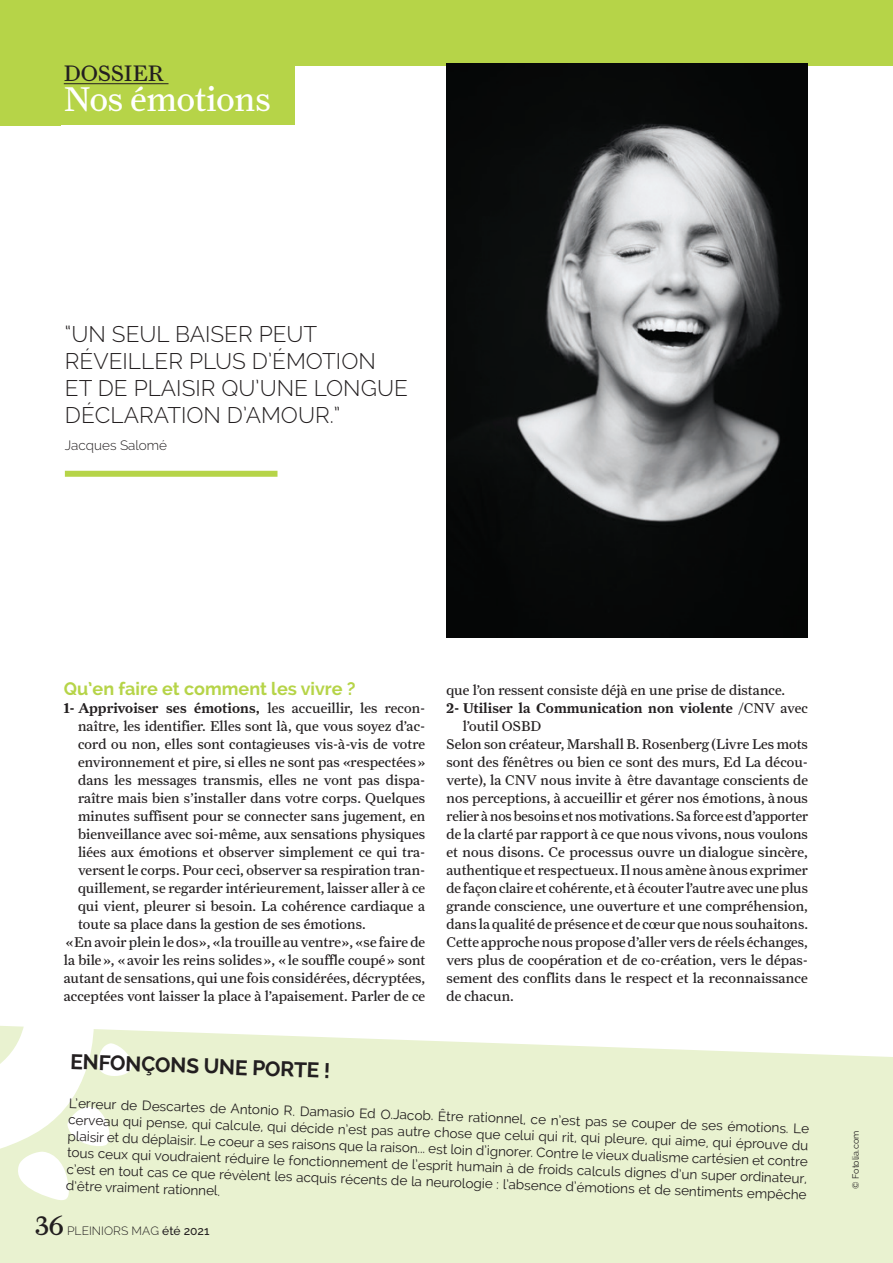
<style>
.page{position:relative;width:893px;height:1263px;background:#fff}
.page>*{position:absolute;margin:0;border:0;box-sizing:border-box;transform-origin:0 0}
.t1{font:34.5px "Farnham Text Regular LF";color:#fff}
.t2{font:27px "Farnham Text Regular LF";color:#231f20}
.t3{font:300 22.5px/27px "Raleway";color:#231f20}
.t4{font:22.5px "Farnham Text Regular LF";color:#231f20}
.t5{font:700 21px "Raleway";color:#231f20}
.t6{font:700 18px "Raleway";color:#b6d448}
.t7{font:14.25px/18px "Farnham Text Regular LF";letter-spacing:.005em;color:#231f20;text-align:justify}
.t8{font:14.25px/18px "Farnham Text Semi LF";letter-spacing:.005em;color:#231f20}
.t9{font:13.5px/16.5px "Raleway";color:#231f20;text-align:justify}
.t10{font:300 13.5px "Raleway";color:#231f20}
.t11{font:300 12px "Raleway";color:#231f20}
.t12{font:500 12px "Raleway";color:#231f20}
.t13{font:9px "Raleway";color:#231f20}
.s1{font-family:"Farnham Text Semi LF"}
.s2{font-family:"Farnham Text Regular LF"}
.s3{font-weight:500}
</style>
<div class="page">
<div style="left:0;top:0;width:893px;height:66px;background:#b6d448"></div>
<div style="left:0;top:53px;width:294px;height:72px;background:#b6d448"></div>
<hr style="left:64px;top:83px;width:105px;height:1px;background:#231f20">
<div style="left:0;top:1030px;width:893px;height:233px;background:#e9f2d0"></div>
<svg style="left:0;top:1026px;width:138px;height:176px"></svg>
<img style="left:446px;top:64px;width:362px;height:574px">
<div style="left:65px;top:471px;width:212px;height:6px;background:#b6d448"></div>
<p class="t4" style="left:64px;top:60px;width:101px">DOSSIER</p>
<p class="t1" style="left:64px;top:78px;width:208px">Nos émotions</p>
<p class="t3" style="left:65px;top:320px;width:344px">“UN SEUL BAISER PEUT<br>RÉVEILLER PLUS D’ÉMOTION<br>ET DE PLAISIR QU’UNE LONGUE<br>DÉCLARATION D’AMOUR.”</p>
<p class="t10" style="left:65px;top:437px;width:104px">Jacques Salomé</p>
<p class="t6" style="left:64px;top:678px;width:293px">Qu’en faire et comment les vivre ?</p>
<p class="t7" style="left:78px;top:698px;width:349px;text-indent:-14px"><span class="s1">1- Apprivoiser ses émotions,</span> les accueillir, les recon&shy;naître, les identifier. Elles sont là, que vous soyez d’ac&shy;cord ou non, elles sont contagieuses vis-à-vis de votre environnement et pire, si elles ne sont pas «respectées » dans les messages transmis, elles ne vont pas dispa&shy;raître mais bien s’installer dans votre corps. Quelques minutes suffisent pour se connecter sans jugement, en bienveillance avec soi-même, aux sensations physiques liées aux émotions et observer simplement ce qui tra&shy;versent le corps. Pour ceci, observer sa respiration tran&shy;quillement, se regarder intérieurement, laisser aller à ce qui vient, pleurer si besoin. La cohérence cardiaque a toute sa place dans la gestion de ses émotions.</p>
<p class="t7" style="left:64px;top:933px;width:363px">« En avoir plein le dos », « la trouille au ventre », « se faire de la bile », « avoir les reins solides », « le souffle coupé » sont autant de sensations, qui une fois considérées, décryptées, acceptées vont laisser la place à l’apaisement. Parler de ce</p>
<p class="t7" style="left:446px;top:680px;width:340px">que l’on ressent consiste déjà en une prise de distance.</p>
<p class="t8" style="left:463px;top:698px;width:347px;text-indent:-16px">2- Utiliser la Communication non violente <span class="s2">/CNV avec l’outil OSBD</span></p>
<p class="t7" style="left:446px;top:734px;width:363px">Selon son créateur, Marshall B. Rosenberg (Livre Les mots sont des fénêtres ou bien ce sont des murs, Ed La décou&shy;verte), la CNV nous invite à être davantage conscients de nos perceptions, à accueillir et gérer nos émotions, à nous relier à nos besoins et nos motivations. Sa force est d’apporter de la clarté par rapport à ce que nous vivons, nous voulons et nous disons. Ce processus ouvre un dialogue sincère, authentique et respectueux. Il nous amène à nous exprimer de façon claire et cohérente, et à écouter l’autre avec une plus grande conscience, une ouverture et une compréhension, dans la qualité de présence et de cœur que nous souhaitons.</p>
<p class="t7" style="left:446px;top:933px;width:363px">Cette approche nous propose d’aller vers de réels échanges, vers plus de coopération et de co-création, vers le dépas&shy;sement des conflits dans le respect et la reconnaissance de chacun.</p>
<p class="t5" style="left:71px;top:1049px;width:261px;rotate:2deg">ENFONÇONS UNE PORTE !</p>
<p class="t9" style="left:69px;top:1095px;width:743px;rotate:2deg">L’erreur de Descartes de Antonio R. Dam asio Ed O.Jacob. Être rationnel, ce n’est pas se couper de ses ém otions. Le cerveau qui pense, qui calcule, qui décide n’est pas autre chose que celui qui rit, qui pleure, qui aim e, qui éprouve du plaisiretdu déplaisir. Le coeura ses raisons que la raison... estloin d’ignorer. Contre le vieux dualism e cartésien etcontre tous ceux qui voudraient réduire le fonctionnem ent de l’esprit hum ain à de froids calculs dignes d’un superordinateur, c’est en tout cas ce que révèlent les acquis récents de la neurologie : l’absence d’ém otions et de sentim ents em pêche d’être vraim entrationnel.</p>
<p class="t2" style="left:35px;top:1210px;width:30px">36</p>
<p class="t11" style="left:67px;top:1224px;width:144px">PLEINIORS MAG <span class="s3">été 2021</span></p>
<p class="t12" style="left:162px;top:1224px;width:9px">É</p>
<p class="t13" style="left:850px;top:1188px;width:59px;rotate:-90deg">© Fotolia.com</p>
</div>
